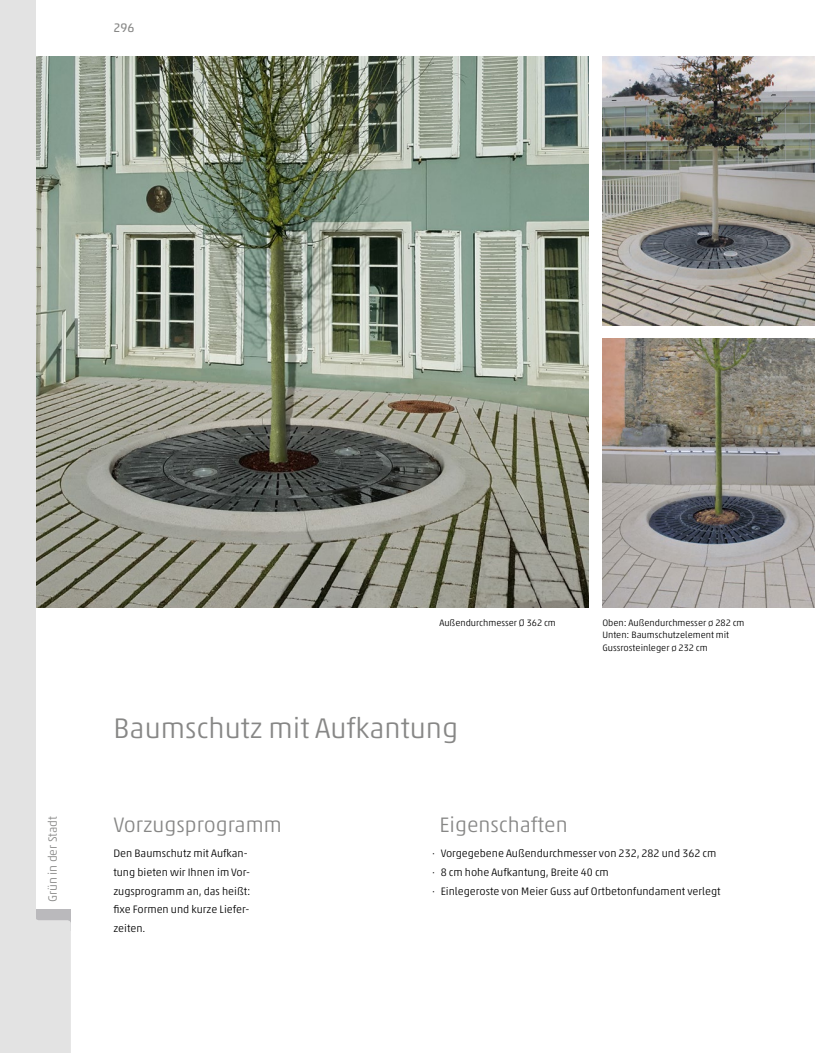
<style>
.page{position:relative;width:815px;height:1053px;background:#fff}
.page>*{position:absolute;margin:0;border:0;box-sizing:border-box;transform-origin:0 0}
.t1{font:300 28.75px "Akko Std";color:#878786}
.t2{font:300 21.25px "Akko Std";color:#878786}
.t3{font:12.5px "Akko Std";color:#878786}
.t4{font:300 12.25px "Akko Std";color:#878786}
.t5{font:300 11px/18.8px "Akko Std";color:#000}
.t6{font:300 9.38px/12.5px "Akko Std";color:#000}
</style>
<div class="page">
<img style="left:602px;top:338px;width:213px;height:269px">
<img style="left:602px;top:57px;width:213px;height:268px">
<img style="left:71px;top:56px;width:517px;height:551px">
<svg style="left:35px;top:0;width:36px;height:1052px"></svg>
<div style="left:0;top:0;width:35px;height:1052px;background:#e3e3e3"></div>
<p class="t3" style="left:113px;top:20px;width:22px">296</p>
<p class="t4" style="left:45px;top:902px;width:88px;rotate:-90deg">Grün in der Stadt</p>
<p class="t6" style="left:439px;top:616px;width:118px">Außendurchmesser Ø 362 cm</p>
<p class="t6" style="left:602px;top:616px;width:144px">Oben: Außendurchmesser ø 282 cm<br>Unten: Baumschutzelement mit<br>Gussrosteinleger ø 232 cm</p>
<h1 class="t1" style="left:113px;top:711px;width:346px">Baumschutz mit Aufkantung</h1>
<h2 class="t2" style="left:113px;top:812px;width:170px">Vorzugsprogramm</h2>
<p class="t5" style="left:113px;top:843px;width:139px">Den Baumschutz mit Aufkan&shy;tung bieten wir Ihnen im Vor&shy;zugsprogramm an, das heißt: fixe Formen und kurze Liefer&shy;zeiten.</p>
<h2 class="t2" style="left:439px;top:812px;width:130px">Eigenschaften</h2>
<p class="t5" style="left:432px;top:843px;width:290px">∙ Vorgegebene Außendurchmesser von 232, 282 und 362 cm ∙ 8 cm hohe Aufkantung, Breite 40 cm<br>∙ Einlegeroste von Meier Guss auf Ortbetonfundament verlegt</p>
</div>
